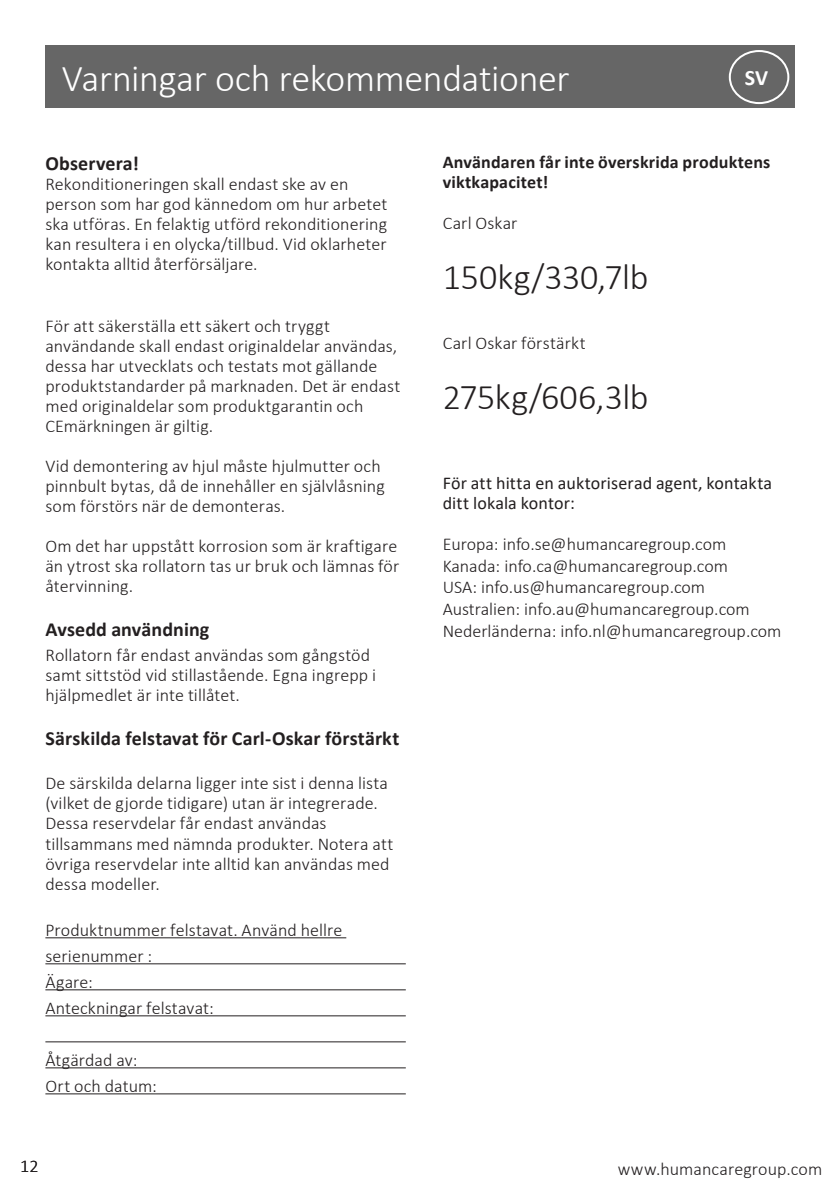
<style>
.page{position:relative;width:840px;height:1191px;background:#fff}
.page>*{position:absolute;margin:0;border:0;box-sizing:border-box;transform-origin:0 0}
.heading_2_-_white{font:300 38px "Calibri";letter-spacing:-.01em;color:#fff}
.heading_4_black{font:300 36px "Calibri";letter-spacing:-.01em;color:#231f20}
.warning_text{font:700 22px "Calibri";color:#fff}
.heading_4_black-2{font:700 20px "Calibri";letter-spacing:.005em;color:#231f20}
.heading_4_black-3{font:300 18px/20px "Calibri";letter-spacing:.005em;color:#231f20}
.Brödtext{font:300 18px "Calibri";color:#231f20}
.Body_text{font:300 18px/20px "Calibri";letter-spacing:.005em;color:#231f20}
.heading_4_black-4{font:18px/20px "Calibri";letter-spacing:.01em;color:#231f20}
.heading_4_black-5{font:700 18px/20px "Calibri";letter-spacing:.01em;color:#231f20}
</style>
<div class="page">
<hr style="left:45px;top:937px;width:301px;height:1px;background:#231f20">
<hr style="left:45px;top:963px;width:360px;height:1px;background:#231f20">
<hr style="left:45px;top:989px;width:360px;height:1px;background:#231f20">
<hr style="left:45px;top:1015px;width:360px;height:1px;background:#231f20">
<hr style="left:45px;top:1041px;width:360px;height:1px;background:#231f20">
<hr style="left:45px;top:1067px;width:360px;height:1px;background:#231f20">
<hr style="left:45px;top:1093px;width:360px;height:1px;background:#231f20">
<div style="left:45px;top:45px;width:749px;height:63px;background:#666"></div>
<div style="left:728px;top:50px;width:60px;height:54px;border:2px solid #fff;border-radius:50%"></div>
<p class="heading_2_-_white" style="left:62px;top:55px;width:509px">Varningar och rekommendationer</p>
<p class="warning_text" style="left:744px;top:62px;width:25px">SV</p>
<p class="heading_4_black-2" style="left:45px;top:149px;width:95px">Observera!</p>
<p class="heading_4_black-3" style="left:45px;top:174px;width:343px">Rekonditioneringen skall endast ske av en person som har god kännedom om hur arbetet ska utföras. En felaktig utförd rekonditionering kan resultera i en olycka/tillbud. Vid oklarheter kontakta alltid återförsäljare.</p>
<p class="heading_4_black-3" style="left:45px;top:315px;width:356px">För att säkerställa ett säkert och tryggt användande skall endast originaldelar användas, dessa har utvecklats och testats mot gällande produktstandarder på marknaden. Det är endast med originaldelar som produktgarantin och CEmärkningen är giltig.</p>
<p class="heading_4_black-3" style="left:45px;top:455px;width:341px">Vid demontering av hjul måste hjulmutter och pinnbult bytas, då de innehåller en självlåsning som förstörs när de demonteras.</p>
<p class="heading_4_black-3" style="left:45px;top:535px;width:355px;text-align:justify">Om det har uppstått korrosion som är kraftigare än ytrost ska rollatorn tas ur bruk och lämnas för återvinning.</p>
<p class="heading_4_black-2" style="left:45px;top:615px;width:165px">Avsedd användning</p>
<p class="Body_text" style="left:45px;top:645px;width:332px">Rollatorn får endast användas som gångstöd samt sittstöd vid stillastående. Egna ingrepp i hjälpmedlet är inte tillåtet.</p>
<p class="heading_4_black-2" style="left:45px;top:724px;width:355px">Särskilda felstavat för Carl-Oskar förstärkt</p>
<p class="heading_4_black-3" style="left:45px;top:773px;width:349px">De särskilda delarna ligger inte sist i denna lista (vilket de gjorde tidigare) utan är integrerade.<br>Dessa reservdelar får endast användas tillsammans med nämnda produkter. Notera att övriga reservdelar inte alltid kan användas med dessa modeller.</p>
<p class="heading_4_black-3" style="left:45px;top:916px;width:298px;line-height:26px">Produktnummer felstavat. Använd hellre serienummer :</p>
<p class="heading_4_black-3" style="left:45px;top:971px;width:49px">Ägare:</p>
<p class="heading_4_black-3" style="left:45px;top:997px;width:170px">Anteckningar felstavat:</p>
<p class="heading_4_black-3" style="left:45px;top:1049px;width:94px">Åtgärdad av:</p>
<p class="heading_4_black-3" style="left:45px;top:1075px;width:113px">Ort och datum:</p>
<p class="heading_4_black-5" style="left:442px;top:152px;width:329px">Användaren får inte överskrida produktens viktkapacitet!</p>
<p class="heading_4_black-3" style="left:442px;top:212px;width:76px">Carl Oskar</p>
<p class="heading_4_black" style="left:442px;top:254px;width:207px">150kg/330,7lb</p>
<p class="heading_4_black-3" style="left:442px;top:332px;width:144px">Carl Oskar förstärkt</p>
<p class="heading_4_black" style="left:442px;top:374px;width:207px">275kg/606,3lb</p>
<p class="heading_4_black-4" style="left:442px;top:472px;width:331px">För att hitta en auktoriserad agent, kontakta ditt lokala kontor:</p>
<p class="Brödtext" style="left:442px;top:533px;width:285px">Europa: info.se@humancaregroup.com</p>
<p class="Brödtext" style="left:442px;top:554px;width:287px">Kanada: info.ca@humancaregroup.com</p>
<p class="Brödtext" style="left:442px;top:576px;width:264px">USA: info.us@humancaregroup.com</p>
<p class="Brödtext" style="left:442px;top:598px;width:308px">Australien: info.au@humancaregroup.com</p>
<p class="Brödtext" style="left:442px;top:619px;width:340px">Nederländerna: info.nl@humancaregroup.com</p>
<p class="heading_4_black-3" style="left:20px;top:1156px;width:20px">12</p>
<p class="heading_4_black-3" style="left:617px;top:1159px;width:206px">www.humancaregroup.com</p>
</div>
